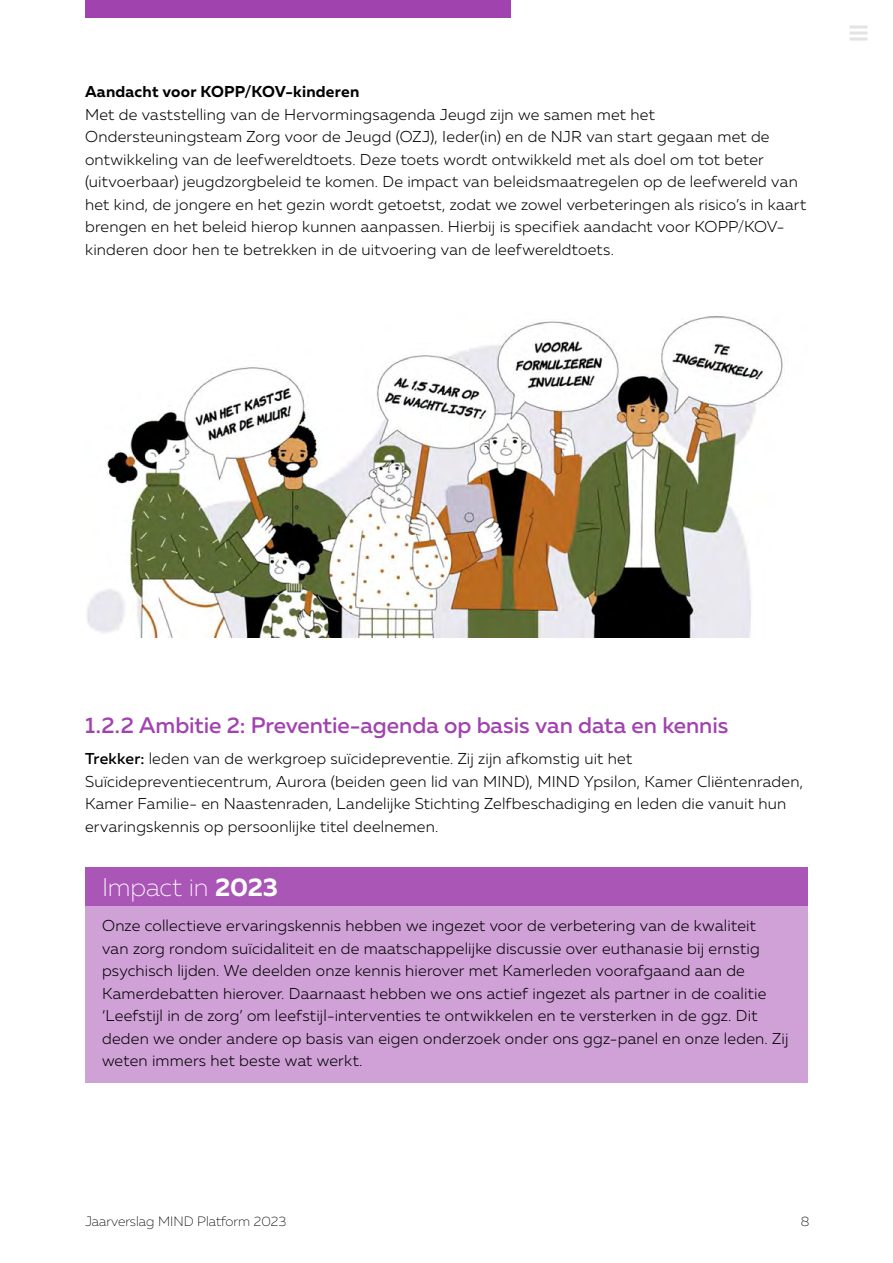
<style>
.page{position:relative;width:893px;height:1263px;background:#fff}
.page>*{position:absolute;margin:0;border:0;box-sizing:border-box;transform-origin:0 0}
.t1{font:200 25.5px "Muller";letter-spacing:-.01em;color:#fff}
.t2{font:500 22.5px "Muller";letter-spacing:-.005em;color:#a143af}
.t3{font:300 15.75px/22.5px "Muller";letter-spacing:.015em;color:#000}
.t4{font:700 15.75px "Muller";letter-spacing:.015em;color:#000}
.t5{font:200 13.5px "Muller";color:#000}
.s1{font-weight:500}
.s2{font-weight:700}
</style>
<div class="page">
<div style="left:85px;top:0;width:425px;height:17px;background:#a143af"></div>
<hr style="left:849px;top:38px;width:18px;height:3px;background:#e2e3e3">
<hr style="left:849px;top:32px;width:18px;height:3px;background:#e2e3e3">
<hr style="left:849px;top:26px;width:18px;height:3px;background:#e2e3e3">
<div style="left:85px;top:867px;width:723px;height:51px;background:#aa56b7"></div>
<div style="left:85px;top:906px;width:723px;height:176px;background:#d0a1d7"></div>
<img style="left:86px;top:316px;width:697px;height:321px">
<p class="t4" style="left:85px;top:82px;width:276px">Aandacht voor KOPP/KOV-kinderen</p>
<p class="t3" style="left:85px;top:103px;width:723px">Met de vaststelling van de Hervormingsagenda Jeugd zijn we samen met het Ondersteuningsteam Zorg voor de Jeugd (OZJ), Ieder(in) en de NJR van start gegaan met de ontwikkeling van de leefwereldtoets. Deze toets wordt ontwikkeld met als doel om tot beter (uitvoerbaar) jeugdzorgbeleid te komen. De impact van beleidsmaatregelen op de leefwereld van het kind, de jongere en het gezin wordt getoetst, zodat we zowel verbeteringen als risico’s in kaart brengen en het beleid hierop kunnen aanpassen. Hierbij is specifiek aandacht voor KOPP/KOV&shy;kinderen door hen te betrekken in de uitvoering van de leefwereldtoets.</p>
<h2 class="t2" style="left:85px;top:712px;width:645px">1.2.2 Ambitie 2: Preventie-agenda op basis van data en kennis</h2>
<p class="t3" style="left:85px;top:747px;width:720px"><span class="s1">Trekker:</span> leden van de werkgroep suïcidepreventie. Zij zijn afkomstig uit het Suïcidepreventiecentrum, Aurora (beiden geen lid van MIND), MIND Ypsilon, Kamer Cliëntenraden, Kamer Familie- en Naastenraden, Landelijke Stichting Zelfbeschadiging en leden die vanuit hun ervaringskennis op persoonlijke titel deelnemen.</p>
<h1 class="t1" style="left:102px;top:872px;width:178px">Impact in <span class="s2">2023</span></h1>
<p class="t3" style="left:102px;top:914px;width:688px">Onze collectieve ervaringskennis hebben we ingezet voor de verbetering van de kwaliteit<br>van zorg rondom suïcidaliteit en de maatschappelijke discussie over euthanasie bij ernstig psychisch lijden. We deelden onze kennis hierover met Kamerleden voorafgaand aan de Kamerdebatten hierover. Daarnaast hebben we ons actief ingezet als partner in de coalitie ‘Leefstijl in de zorg’ om leefstijl-interventies te ontwikkelen en te versterken in de ggz. Dit deden we onder andere op basis van eigen onderzoek onder ons ggz-panel en onze leden. Zij weten immers het beste wat werkt.</p>
<p class="t5" style="left:85px;top:1213px;width:203px">Jaarverslag MIND Platform 2023</p>
<p class="t5" style="left:801px;top:1213px;width:10px">8</p>
</div>
